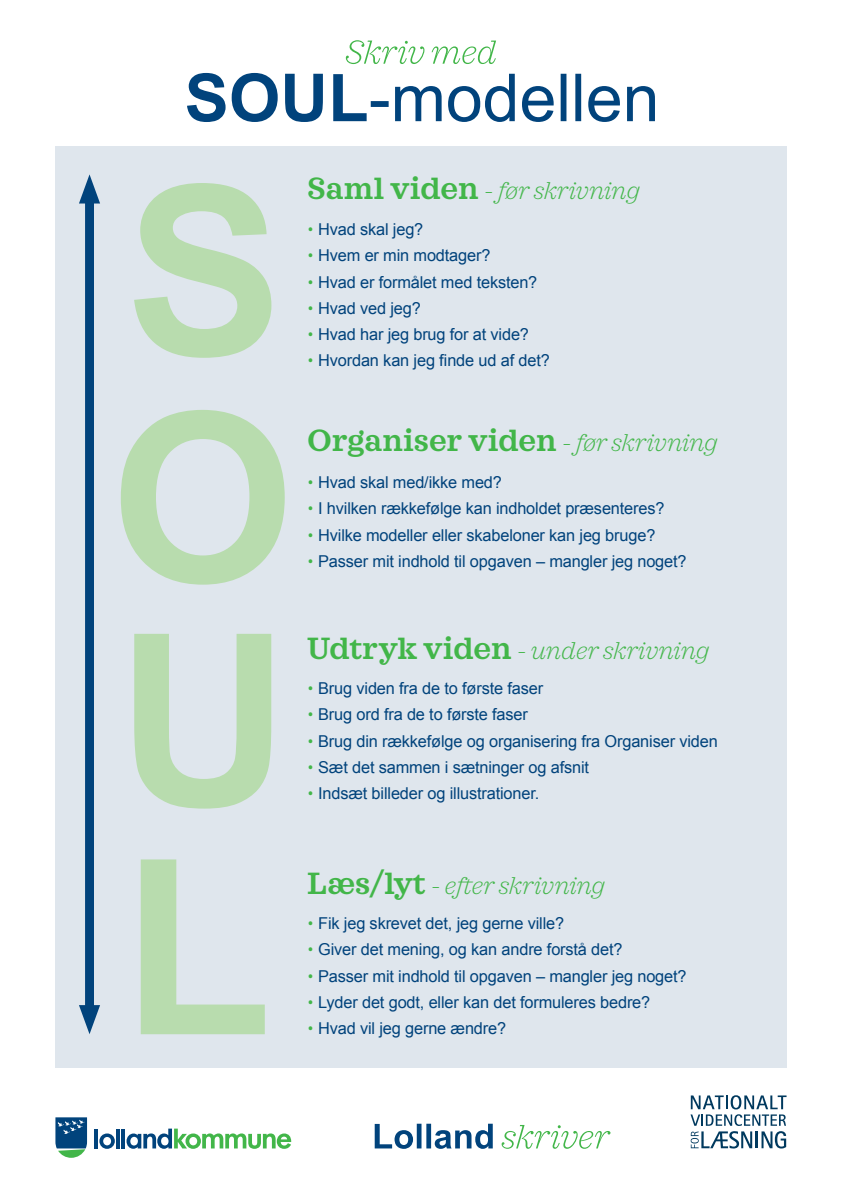
<style>
.page{position:relative;width:842px;height:1191px;background:#fff}
.page>*{position:absolute;margin:0;border:0;box-sizing:border-box;transform-origin:0 0}
.t1{font:600 31.4px "Sagona";color:#42b649}
.t2{font:italic 200 24.8px "Sagona";color:#42b649}
.t3{font:16.4px "Arial";letter-spacing:-.01em;color:#01437c}
.s1{font-weight:600;font-style:normal;font-size:31.4px}
.s2{font-family:"Gotham Narrow";font-weight:300;color:#42b649}
.s3{font-weight:200;font-style:italic;font-size:24.8px}
</style>
<div class="page">
<svg style="left:690px;top:1095px;width:96px;height:53px"></svg>
<hr style="left:95px;top:1128px;width:3px;height:20px;background:#01437c">
<svg style="left:99px;top:1133px;width:16px;height:15px"></svg>
<hr style="left:116px;top:1128px;width:4px;height:20px;background:#01437c">
<hr style="left:122px;top:1128px;width:3px;height:20px;background:#01437c">
<svg style="left:127px;top:1128px;width:164px;height:20px"></svg>
<svg style="left:55px;top:1117px;width:32px;height:40px"></svg>
<svg style="left:502px;top:1125px;width:108px;height:23px"></svg>
<svg style="left:375px;top:1123px;width:118px;height:25px"></svg>
<svg style="left:346px;top:40px;width:150px;height:24px"></svg>
<svg style="left:187px;top:73px;width:468px;height:49px"></svg>
<div style="left:55px;top:146px;width:731px;height:921px;background:#dfe6ed"></div>
<div style="left:85px;top:191px;width:9px;height:826px;background:#01437c"></div>
<svg style="left:79px;top:174px;width:21px;height:29px"></svg>
<svg style="left:79px;top:1005px;width:21px;height:29px"></svg>
<svg style="left:134px;top:183px;width:137px;height:175px"></svg>
<svg style="left:121px;top:410px;width:164px;height:174px"></svg>
<svg style="left:141px;top:859px;width:124px;height:175px"></svg>
<svg style="left:134px;top:634px;width:137px;height:174px"></svg>
<h2 class="t2" style="left:307px;top:176px;width:334px"><span class="s1">Saml viden</span> - før skrivning</h2>
<p class="t3" style="left:307px;top:218px;width:118px"><span class="s2">•</span> Hvad skal jeg?</p>
<p class="t3" style="left:307px;top:245px;width:185px"><span class="s2">•</span> Hvem er min modtager?</p>
<p class="t3" style="left:307px;top:271px;width:232px"><span class="s2">•</span> Hvad er formålet med teksten?</p>
<p class="t3" style="left:307px;top:297px;width:115px"><span class="s2">•</span> Hvad ved jeg?</p>
<p class="t3" style="left:307px;top:324px;width:223px"><span class="s2">•</span> Hvad har jeg brug for at vide?</p>
<p class="t3" style="left:307px;top:350px;width:244px"><span class="s2">•</span> Hvordan kan jeg finde ud af det?</p>
<h1 class="t1" style="left:307px;top:421px;width:412px">Organiser viden <span class="s3">- før skrivning</span></h1>
<p class="t3" style="left:307px;top:471px;width:196px"><span class="s2">•</span> Hvad skal med/ikke med?</p>
<p class="t3" style="left:307px;top:498px;width:359px"><span class="s2">•</span> I hvilken rækkefølge kan indholdet præsenteres?</p>
<p class="t3" style="left:307px;top:524px;width:350px"><span class="s2">•</span> Hvilke modeller eller skabeloner kan jeg bruge?</p>
<p class="t3" style="left:307px;top:550px;width:381px"><span class="s2">•</span> Passer mit indhold til opgaven – mangler jeg noget?</p>
<h2 class="t2" style="left:307px;top:636px;width:403px"><span class="s1">Udtryk viden</span> - under skrivning</h2>
<p class="t3" style="left:307px;top:677px;width:237px"><span class="s2">•</span> Brug viden fra de to første faser</p>
<p class="t3" style="left:307px;top:704px;width:222px"><span class="s2">•</span> Brug ord fra de to første faser</p>
<p class="t3" style="left:307px;top:730px;width:412px"><span class="s2">•</span> Brug din rækkefølge og organisering fra Organiser viden</p>
<p class="t3" style="left:307px;top:756px;width:283px"><span class="s2">•</span> Sæt det sammen i sætninger og afsnit</p>
<p class="t3" style="left:307px;top:783px;width:234px"><span class="s2">•</span> Indsæt billeder og illustrationer.</p>
<h2 class="t2" style="left:307px;top:870px;width:299px"><span class="s1">Læs/lyt</span> - efter skrivning</h2>
<p class="t3" style="left:307px;top:912px;width:259px"><span class="s2">•</span> Fik jeg skrevet det, jeg gerne ville?</p>
<p class="t3" style="left:307px;top:938px;width:317px"><span class="s2">•</span> Giver det mening, og kan andre forstå det?</p>
<p class="t3" style="left:307px;top:965px;width:381px"><span class="s2">•</span> Passer mit indhold til opgaven – mangler jeg noget?</p>
<p class="t3" style="left:307px;top:991px;width:345px"><span class="s2">•</span> Lyder det godt, eller kan det formuleres bedre?</p>
<p class="t3" style="left:307px;top:1017px;width:201px"><span class="s2">•</span> Hvad vil jeg gerne ændre?</p>
</div>
